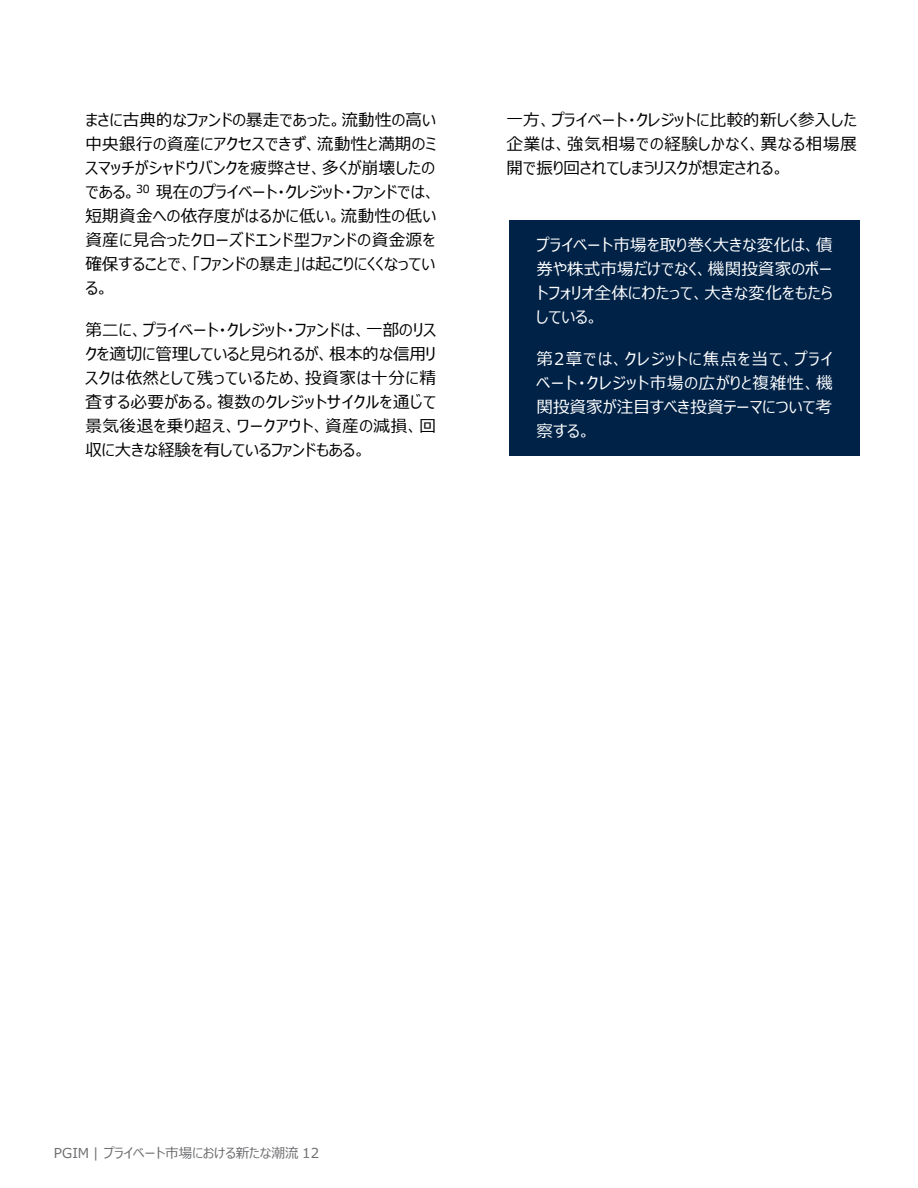
<style>
.page{position:relative;width:918px;height:1188px;background:#fff}
.page>*{position:absolute;margin:0;border:0;box-sizing:border-box;transform-origin:0 0}
.t1{font:16.5px/24px "Meiryo UI";letter-spacing:.015em;color:#000;text-align:justify}
.t2{font:16.5px/24px "Meiryo UI";letter-spacing:.02em;color:#fff;text-align:justify}
.t3{font:13.65px "Meiryo UI";color:#6d6e71}
</style>
<div class="page">
<div style="left:509px;top:220px;width:351px;height:235px;background:#002247"></div>
<p class="t1" style="left:85px;top:109px;width:352px">まさに古典的なファンドの暴走であった。流動性の高い中央銀行の資産にアクセスできず、流動性と満期のミスマッチがシャドウバンクを疲弊させ、多くが崩壊したのである。<sup>30</sup> 現在のプライベート・クレジット・ファンドでは、短期資金への依存度がはるかに低い。流動性の低い資産に見合ったクローズドエンド型ファンドの資金源を確保することで、「ファンドの暴走」は起こりにくくなっている。</p>
<p class="t1" style="left:85px;top:319px;width:352px">第二に、プライベート・クレジット・ファンドは、一部のリスクを適切に管理していると見られるが、根本的な信用リスクは依然として残っているため、投資家は十分に精査する必要がある。複数のクレジットサイクルを通じて景気後退を乗り超え、ワークアウト、資産の減損、回収に大きな経験を有しているファンドもある。</p>
<p class="t1" style="left:506px;top:109px;width:352px">一方、プライベート・クレジットに比較的新しく参入した企業は、強気相場での経験しかなく、異なる相場展開で振り回されてしまうリスクが想定される。</p>
<p class="t2" style="left:537px;top:234px;width:298px">プライベート市場を取り巻く大きな変化は、債券や株式市場だけでなく、機関投資家のポートフォリオ全体にわたって、大きな変化をもたらしている。</p>
<p class="t2" style="left:537px;top:348px;width:298px">第2章では、クレジットに焦点を当て、プライベート・クレジット市場の広がりと複雑性、機関投資家が注目すべき投資テーマについて考察する。</p>
<p class="t3" style="left:54px;top:1144px;width:267px">PGIM | プライベート市場における新たな潮流 12</p>
</div>
